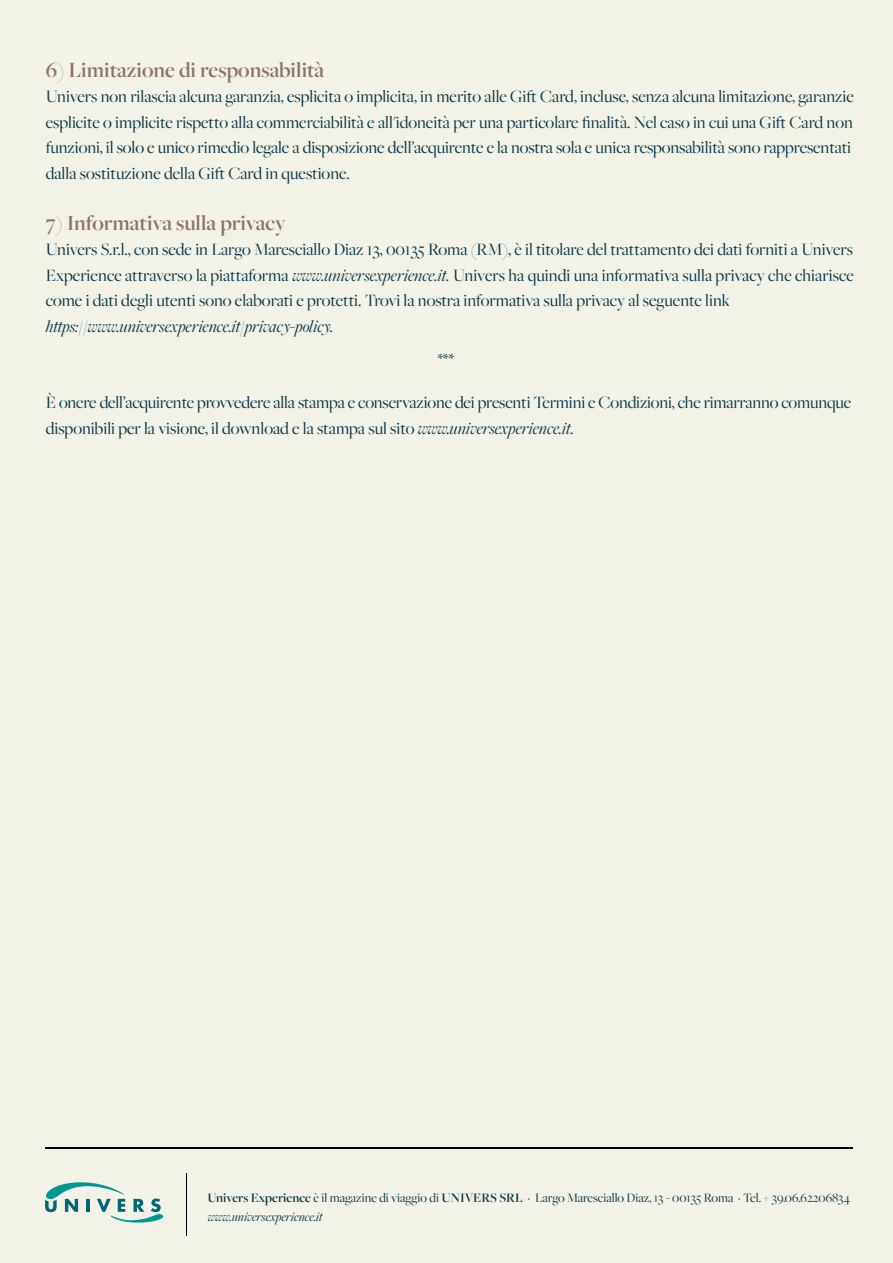
<style>
.page{position:relative;width:893px;height:1263px;background:#f2f2e6}
.page>*{position:absolute;margin:0;border:0;box-sizing:border-box;transform-origin:0 0}
.t1{font:600 22.5px "Freight Big Pro";color:#8e706e}
.t2{font:18px/25.5px "Freight Big Pro";color:#09384a}
.t3{font:italic 18px "Freight Big Pro";color:#09384a}
.t4{font:13.5px/19px "Freight Big Pro";color:#09384a}
.s1{font-style:italic}
.s2{font-weight:600}
</style>
<div class="page">
<hr style="left:45px;top:1147px;width:808px;height:1px;background:#000">
<svg style="left:45px;top:1182px;width:119px;height:41px"></svg>
<hr style="left:186px;top:1173px;width:1px;height:63px;background:#000">
<p class="t1" style="left:46px;top:61px;width:280px">6) Limitazione di responsabilità</p>
<p class="t2" style="left:46px;top:84px;width:810px">Univers non rilascia alcuna garanzia, esplicita o implicita, in merito alle Gift Card, incluse, senza alcuna limitazione, garanzie esplicite o implicite rispetto alla commerciabilità e all'idoneità per una particolare finalità. Nel caso in cui una Gift Card non funzioni, il solo e unico rimedio legale a disposizione dell’acquirente e la nostra sola e unica responsabilità sono rappresentati dalla sostituzione della Gift Card in questione.</p>
<p class="t1" style="left:46px;top:214px;width:241px">7) Informativa sulla privacy</p>
<p class="t2" style="left:46px;top:237px;width:809px;text-align:justify">Univers S.r.l., con sede in Largo Maresciallo Diaz 13, 00135 Roma (RM), è il titolare del trattamento dei dati forniti a Univers Experience attraverso la piattaforma <span class="s1">www.universexperience.it.</span> Univers ha quindi una informativa sulla privacy che chiarisce come i dati degli utenti sono elaborati e protetti. Trovi la nostra informativa sulla privacy al seguente link</p>
<p class="t3" style="left:46px;top:320px;width:289px">https://www.universexperience.it/privacy-policy.</p>
<p class="t2" style="left:438px;top:347px;width:18px">***</p>
<p class="t2" style="left:46px;top:390px;width:807px">È onere dell’acquirente provvedere alla stampa e conservazione dei presenti Termini e Condizioni, che rimarranno comunque disponibili per la visione, il download e la stampa sul sito <span class="s1">www.universexperience.it.</span></p>
<p class="t4" style="left:207px;top:1188px;width:644px"><span class="s2">Univers Experience</span> è il magazine di viaggio di <span class="s2">UNIVERS SRL</span> · Largo Maresciallo Diaz, 13 - 00135 Roma · Tel. + 39.06.62206834 <span class="s1">www.universexperience.it</span></p>
</div>
